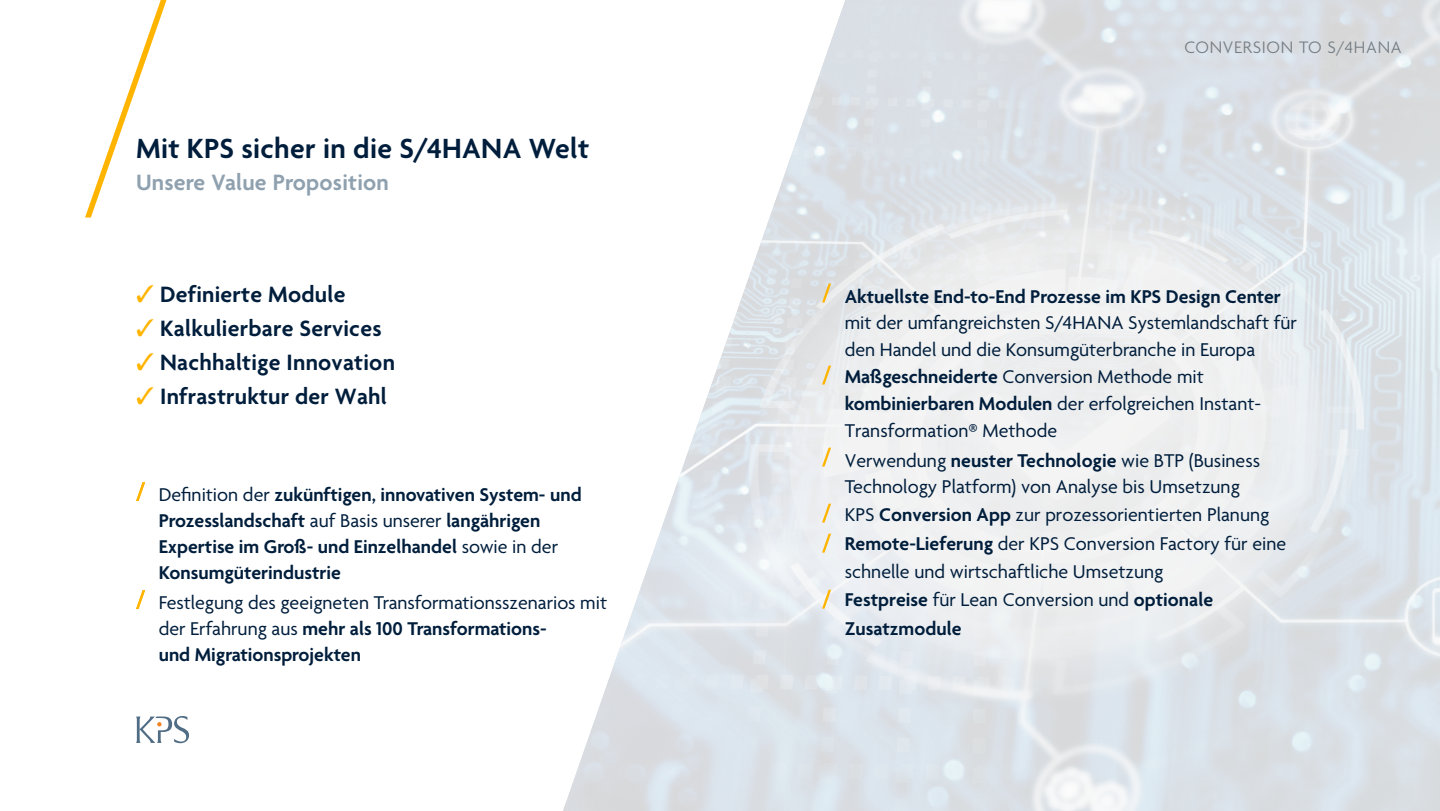
<style>
.page{position:relative;width:1440px;height:811px;background:#fff}
.page>*{position:absolute;margin:0;border:0;box-sizing:border-box;transform-origin:0 0}
.t1{font:600 30px "Agenda";letter-spacing:.01em;color:#001e3c}
.t2{font:600 24px "Agenda";letter-spacing:.01em;color:#001e3c}
.t3{font:600 24px "Agenda";letter-spacing:.01em;color:#8fa1af}
.t4{font:20px/26.8px "Agenda";color:#001e3c}
.t5{font:600 20px/26px "Agenda";color:#001e3c}
.t6{font:300 18px "Agenda";letter-spacing:.04em;color:#747d84}
.s1{color:#ffb400}
.s2{font-weight:400}
.s3{font-weight:600}
</style>
<div class="page">
<img style="left:563px;top:0;width:877px;height:811px">
<div style="left:754px;top:174px;width:610px;height:531px;background:#f2f2f2;border-radius:50%"></div>
<svg style="left:85px;top:0;width:82px;height:217px"></svg>
<svg style="left:136px;top:716px;width:53px;height:27px"></svg>
<svg style="left:822px;top:283px;width:9px;height:19px"></svg>
<svg style="left:822px;top:365px;width:9px;height:19px"></svg>
<svg style="left:822px;top:447px;width:9px;height:19px"></svg>
<svg style="left:822px;top:503px;width:9px;height:19px"></svg>
<svg style="left:822px;top:533px;width:9px;height:19px"></svg>
<svg style="left:822px;top:589px;width:9px;height:19px"></svg>
<svg style="left:136px;top:482px;width:9px;height:19px"></svg>
<svg style="left:136px;top:590px;width:9px;height:19px"></svg>
<h1 class="t1" style="left:136px;top:132px;width:455px">Mit KPS sicher in die S/4HANA Welt</h1>
<p class="t3" style="left:136px;top:170px;width:254px">Unsere Value Proposition</p>
<p class="t2" style="left:136px;top:281px;width:211px"><span class="s1">✓</span> Definierte Module</p>
<p class="t2" style="left:136px;top:315px;width:247px"><span class="s1">✓</span> Kalkulierbare Services</p>
<p class="t2" style="left:136px;top:349px;width:260px"><span class="s1">✓</span> Nachhaltige Innovation</p>
<p class="t2" style="left:136px;top:383px;width:252px"><span class="s1">✓</span> Infrastruktur der Wahl</p>
<p class="t5" style="left:159px;top:483px;width:424px"><span class="s2">Definition der</span> zukünftigen, innovativen System- und Prozesslandschaft <span class="s2">auf Basis unserer</span> langährigen Expertise im Groß- und Einzelhandel <span class="s2">sowie in der </span>Konsumgüterindustrie</p>
<p class="t4" style="left:159px;top:591px;width:450px;line-height:26px">Festlegung des geeigneten Transformationsszenarios mit der Erfahrung aus <span class="s3">mehr als 100 Transformations-<br>und Migrationsprojekten</span></p>
<p class="t6" style="left:1184px;top:37px;width:219px">CONVERSION TO S/4HANA</p>
<p class="t5" style="left:845px;top:284px;width:438px">Aktuellste End-to-End Prozesse im KPS Design Center</p>
<p class="t4" style="left:845px;top:311px;width:454px">mit der umfangreichsten S/4HANA Systemlandschaft für den Handel und die Konsumgüterbranche in Europa <span class="s3">Maßgeschneiderte</span> Conversion Methode mit <span class="s3">kombinierbaren Modulen</span> der erfolgreichen Instant-Transformation® Methode</p>
<p class="t4" style="left:845px;top:448px;width:417px;line-height:26px">Verwendung <span class="s3">neuster Technologie</span> wie BTP (Business<br>Technology Platform) von Analyse bis Umsetzung</p>
<p class="t4" style="left:845px;top:502px;width:443px;line-height:28.2px">KPS <span class="s3">Conversion App</span> zur prozessorientierten Planung <span class="s3">Remote-Lieferung</span> der KPS Conversion Factory für eine schnelle und wirtschaftliche Umsetzung<br><span class="s3">Festpreise</span> für Lean Conversion und <span class="s3">optionale Zusatzmodule</span></p>
</div>
